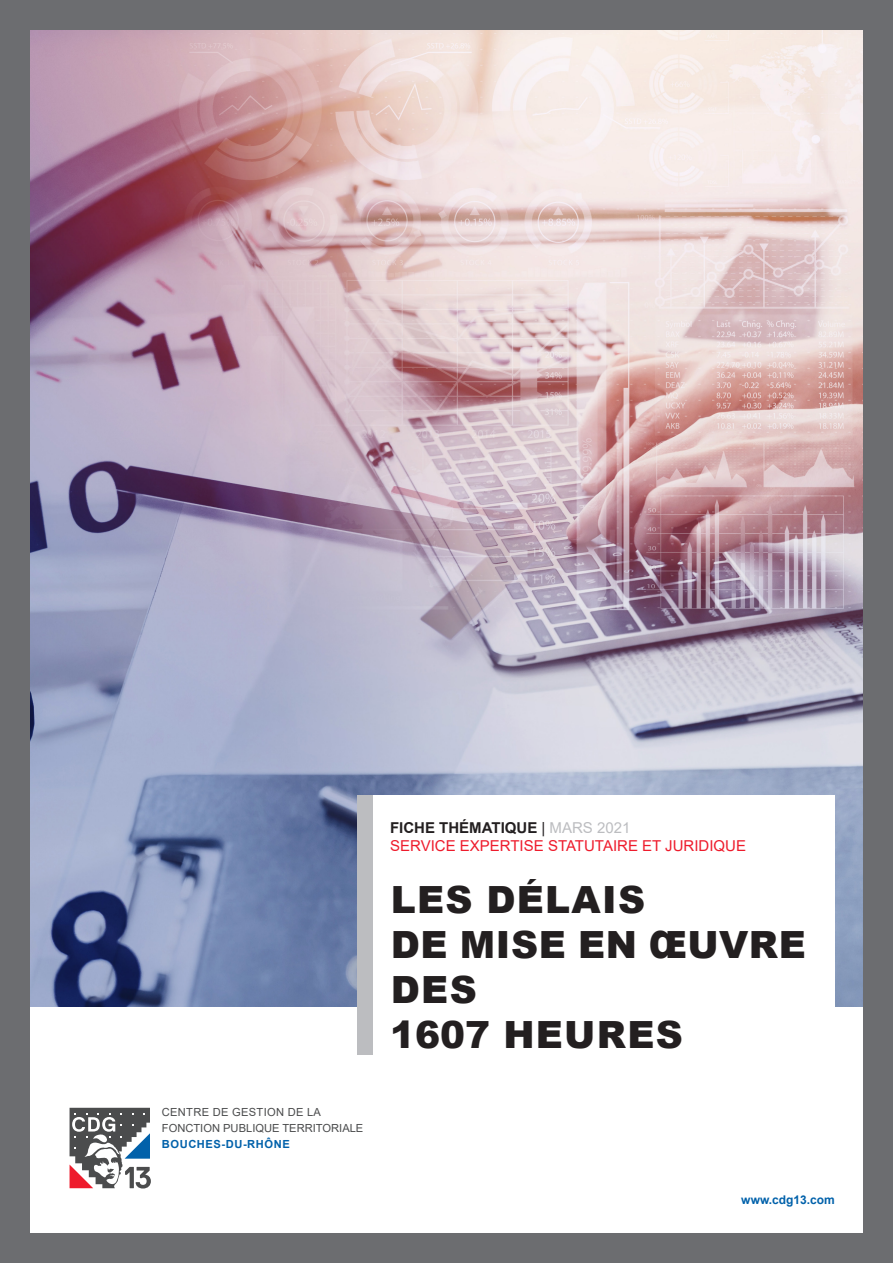
<style>
.page{position:relative;width:893px;height:1263px;background:#fff}
.page>*{position:absolute;margin:0;border:0;box-sizing:border-box;transform-origin:0 0}
.t1{font:900 37.5px "Arial";letter-spacing:.035em;color:#231f20}
.t2{font:900 37.5px "Arial";letter-spacing:.015em;color:#231f20}
.t3{font:15px "Arial";color:#ee1b2c}
.t4{font:700 15px "Arial";color:#231f20}
.t5{font:700 12px "Arial";color:#0161aa}
.t6{font:11.1px "Arial";color:#4b4c4d}
.t7{font:11.1px "Arial";letter-spacing:.025em;color:#4b4c4d}
.t8{font:700 11.1px "Arial";letter-spacing:.05em;color:#0161aa}
.s1{font-weight:400}
.s2{font-weight:400;color:#bcbdc0}
</style>
<div class="page">
<img style="left:31px;top:31px;width:831px;height:976px">
<div style="left:0;top:0;width:893px;height:1263px;border:30px solid #6c6d70"></div>
<svg style="left:70px;top:1108px;width:81px;height:80px"></svg>
<div style="left:357px;top:795px;width:477px;height:265px;background:#fff"></div>
<div style="left:357px;top:795px;width:15px;height:259px;background:#bcbdc0"></div>
<p class="t7" style="left:162px;top:1104px;width:161px">CENTRE DE GESTION DE LA</p>
<p class="t6" style="left:162px;top:1120px;width:203px">FONCTION PUBLIQUE TERRITORIALE</p>
<p class="t8" style="left:162px;top:1136px;width:129px">BOUCHES-DU-RHÔNE</p>
<p class="t4" style="left:390px;top:817px;width:242px">FICHE THÉMATIQUE <span class="s1">|</span> <span class="s2">MARS 2021</span></p>
<p class="t3" style="left:390px;top:835px;width:357px">SERVICE EXPERTISE STATUTAIRE ET JURIDIQUE</p>
<p class="t1" style="left:391px;top:872px;width:256px">LES DÉLAIS</p>
<p class="t2" style="left:391px;top:917px;width:416px">DE MISE EN ŒUVRE</p>
<p class="t1" style="left:391px;top:962px;width:87px">DES</p>
<p class="t1" style="left:390px;top:1007px;width:294px">1607 HEURES</p>
<p class="t5" style="left:741px;top:1192px;width:95px">www.cdg13.com</p>
</div>
